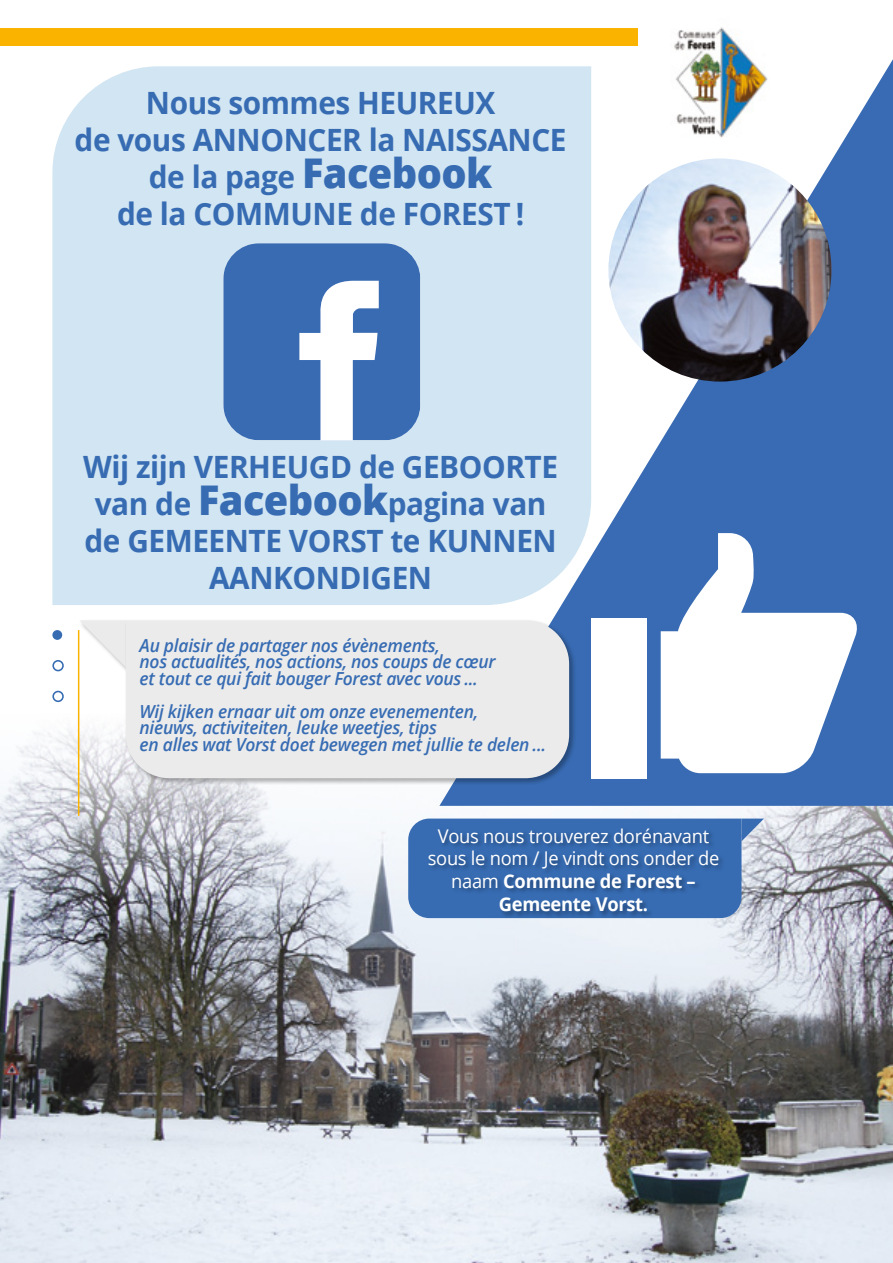
<style>
.page{position:relative;width:893px;height:1263px;background:#fff}
.page>*{position:absolute;margin:0;border:0;box-sizing:border-box;transform-origin:0 0}
.t1{font:700 30.75px/37px "Open Sans";letter-spacing:-.015em;color:#376cb3;text-align:center}
.t2{font:18.9px/22.6px "Open Sans";letter-spacing:-.015em;color:#fff;text-align:center}
.t3{font:italic 600 18px/16.5px "Open Sans";letter-spacing:-.015em;color:#376cb3}
.s1{font-weight:800;font-size:40.95px}
.s2{font-weight:700}
</style>
<div class="page">
<div style="left:52px;top:66px;width:387px;height:539px;background:#d1e5f2"></div>
<img style="left:0;top:713px;width:893px;height:550px">
<svg style="left:439px;top:59px;width:454px;height:747px"></svg>
<hr style="left:78px;top:630px;width:1px;height:186px;background:#fab400">
<div style="left:52px;top:630px;width:10px;height:10px;background:#376cb3;border-radius:50%"></div>
<svg style="left:52px;top:660px;width:12px;height:43px"></svg>
<div style="left:79px;top:619px;width:498px;height:165px;background:#000;opacity:.3"></div>
<div style="left:126px;top:620px;width:443px;height:158px;background:#ebebeb"></div>
<svg style="left:79px;top:620px;width:47px;height:47px"></svg>
<div style="left:0;top:28px;width:638px;height:17px;background:#fab400"></div>
<img style="left:670px;top:27px;width:100px;height:119px">
<img style="left:608px;top:158px;width:223px;height:224px;border-radius:112px">
<svg style="left:408px;top:818px;width:356px;height:100px;background:#6389be"></svg>
<div style="left:428px;top:827px;width:297px;height:92px;background:#000;opacity:.3"></div>
<svg style="left:661px;top:533px;width:199px;height:240px"></svg>
<div style="left:591px;top:618px;width:56px;height:160px;background:#fff"></div>
<svg style="left:223px;top:243px;width:197px;height:197px"></svg>
<h1 class="t1" style="left:75px;top:83px;width:493px">Nous sommes HEUREUX<br>de vous ANNONCER la NAISSANCE de la page <span class="s1">Facebook<br></span>de la COMMUNE de FOREST !</h1>
<h1 class="t1" style="left:83px;top:448px;width:476px">Wij zijn VERHEUGD de GEBOORTE van de <span class="s1">Facebook</span>pagina van de GEMEENTE VORST te KUNNEN<br>AANKONDIGEN</h1>
<p class="t3" style="left:140px;top:637px;width:357px">Au plaisir de partager nos évènements,<br>nos actualités, nos actions, nos coups de cœur et tout ce qui fait bouger Forest avec vous ...</p>
<p class="t3" style="left:140px;top:703px;width:408px">Wij kijken ernaar uit om onze evenementen,<br>nieuws, activiteiten, leuke weetjes, tips<br>en alles wat Vorst doet bewegen met jullie te delen ...</p>
<p class="t2" style="left:428px;top:824px;width:293px">Vous nous trouverez dorénavant sous le nom / Je vindt ons onder de naam <span class="s2">Commune de Forest –<br>Gemeente Vorst.</span></p>
</div>
